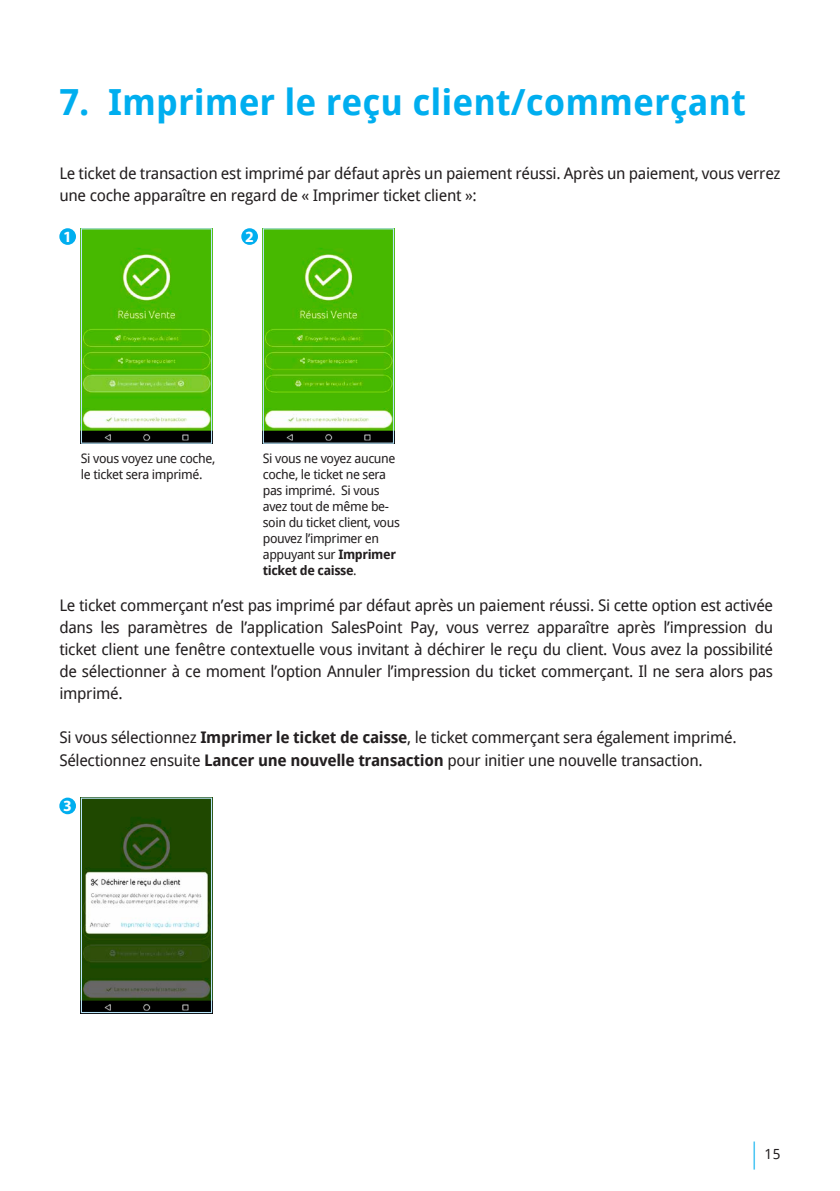
<style>
.page{position:relative;width:840px;height:1191px;background:#fff}
.page>*{position:absolute;margin:0;border:0;box-sizing:border-box;transform-origin:0 0}
.t1{font:700 36px "Droid Sans";color:#00aeef}
.t2{font:16px/22px "Droid Sans";letter-spacing:-.02em;color:#231f20}
.t3{font:700 15.6px "Myriad Pro";color:#fff}
.t4{font:14px "Droid Sans";color:#231f20}
.t5{font:13px/16px "Droid Sans";letter-spacing:-.03em;color:#231f20}
.s1{font-weight:700}
.s2{font-size:28px;color:#00aeef}
</style>
<div class="page">
<img style="left:83px;top:230px;width:127px;height:212px">
<div style="left:81px;top:228px;width:131px;height:216px;border:1px solid #b9e5fa"></div>
<img style="left:83px;top:799px;width:127px;height:212px">
<div style="left:81px;top:797px;width:131px;height:216px;border:1px solid #b9e5fa"></div>
<svg style="left:59px;top:228px;width:17px;height:17px"></svg>
<div style="left:63px;top:230px;width:9px;height:12px;background:#00aeef"></div>
<svg style="left:59px;top:797px;width:17px;height:17px"></svg>
<div style="left:63px;top:799px;width:9px;height:12px;background:#00aeef"></div>
<img style="left:265px;top:230px;width:127px;height:212px">
<div style="left:263px;top:228px;width:131px;height:216px;border:1px solid #b9e5fa"></div>
<svg style="left:241px;top:228px;width:17px;height:17px"></svg>
<div style="left:245px;top:230px;width:9px;height:12px;background:#00aeef"></div>
<h1 class="t1" style="left:59px;top:77px;width:687px">7. Imprimer le reçu client/commerçant</h1>
<p class="t2" style="left:59px;top:162px;width:722px">Le ticket de transaction est imprimé par défaut après un paiement réussi. Après un paiement, vous verrez une coche apparaître en regard de « Imprimer ticket client »:</p>
<p class="t3" style="left:63px;top:228px;width:10px">1</p>
<p class="t3" style="left:245px;top:228px;width:10px">2</p>
<p class="t5" style="left:81px;top:449px;width:136px">Si vous voyez une coche, le ticket sera imprimé.</p>
<p class="t5" style="left:263px;top:449px;width:138px">Si vous ne voyez aucune coche, le ticket ne sera pas imprimé. Si vous avez tout de même be&shy;soin du ticket client, vous pouvez l’imprimer en appuyant sur <span class="s1">Imprimer ticket de caisse</span>.</p>
<p class="t2" style="left:59px;top:594px;width:715px;text-align:justify">Le ticket commerçant n’est pas imprimé par défaut après un paiement réussi. Si cette option est activée dans les paramètres de l’application SalesPoint Pay, vous verrez apparaître après l’impression du ticket client une fenêtre contextuelle vous invitant à déchirer le reçu du client. Vous avez la possibilité de sélectionner à ce moment l’option Annuler l’impression du ticket commerçant. Il ne sera alors pas imprimé.</p>
<p class="t2" style="left:59px;top:726px;width:678px">Si vous sélectionnez <span class="s1">Imprimer le ticket de caisse</span>, le ticket commerçant sera également imprimé.<br>Sélectionnez ensuite <span class="s1">Lancer une nouvelle transaction</span> pour initier une nouvelle transaction.</p>
<p class="t3" style="left:63px;top:797px;width:10px">3</p>
<p class="t4" style="left:750px;top:1144px;width:32px"><span class="s2">|</span> 15</p>
</div>
